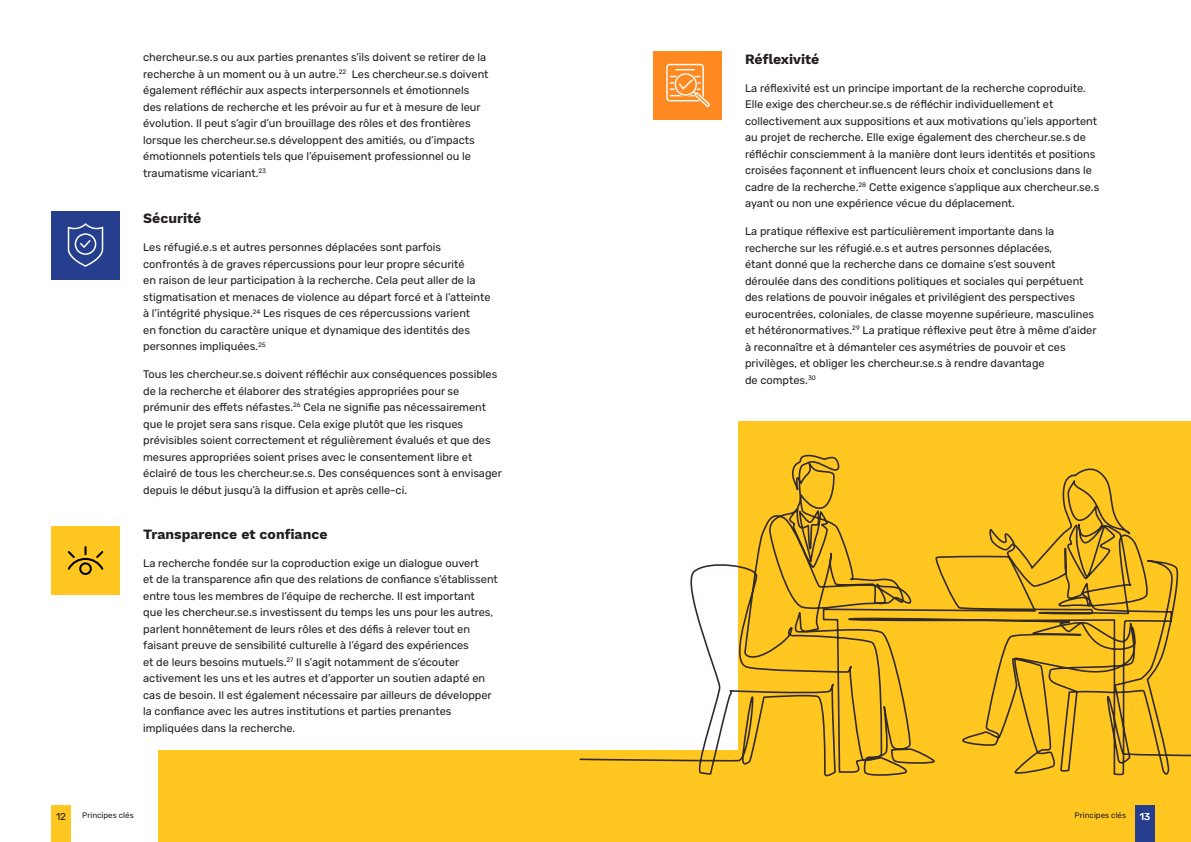
<style>
.page{position:relative;width:1191px;height:842px;background:#fff}
.page>*{position:absolute;margin:0;border:0;box-sizing:border-box;transform-origin:0 0}
.Body_Heading{font:700 14px "Work Sans";color:#231f20}
.Body_Copy{font:300 11px/16.5px "Rubik";color:#231f20}
.t1{font:300 10px "Rubik";color:#231f20}
.t2{font:300 10px "Rubik";color:#fff}
.Body_Copy-2{font:300 8px "Rubik";color:#231f20}
</style>
<div class="page">
<div style="left:51px;top:805px;width:20px;height:37px;background:#ffc71f"></div>
<div style="left:158px;top:751px;width:580px;height:91px;background:#ffc71f"></div>
<div style="left:51px;top:211px;width:69px;height:68px;background:#253f8e"></div>
<div style="left:51px;top:526px;width:69px;height:69px;background:#ffc71f"></div>
<svg style="left:68px;top:223px;width:35px;height:44px"></svg>
<svg style="left:68px;top:546px;width:35px;height:29px"></svg>
<div style="left:653px;top:51px;width:69px;height:69px;background:#ff8921"></div>
<div style="left:738px;top:421px;width:453px;height:421px;background:#ffc71f"></div>
<svg style="left:666px;top:64px;width:44px;height:43px"></svg>
<div style="left:1135px;top:805px;width:20px;height:37px;background:#253f8e"></div>
<svg style="left:578px;top:454px;width:613px;height:323px"></svg>
<p class="Body_Copy" style="left:143px;top:50px;width:347px">chercheur.se.s ou aux parties prenantes s’ils doivent se retirer de la recherche à un moment ou à un autre.<sup>22</sup> Les chercheur.se.s doivent également réfléchir aux aspects interpersonnels et émotionnels des relations de recherche et les prévoir au fur et à mesure de leur évolution. Il peut s’agir d’un brouillage des rôles et des frontières lorsque les chercheur.se.s développent des amitiés, ou d’impacts émotionnels potentiels tels que l’épuisement professionnel ou le traumatisme vicariant.<sup>23</sup></p>
<p class="Body_Heading" style="left:143px;top:210px;width:60px">Sécurité</p>
<p class="Body_Copy" style="left:143px;top:240px;width:349px">Les réfugié.e.s et autres personnes déplacées sont parfois confrontés à de graves répercussions pour leur propre sécurité<br>en raison de leur participation à la recherche. Cela peut aller de la stigmatisation et menaces de violence au départ forcé et à l’atteinte à l’intégrité physique.<sup>24</sup> Les risques de ces répercussions varient<br>en fonction du caractère unique et dynamique des identités des personnes impliquées.<sup>25</sup></p>
<p class="Body_Copy" style="left:143px;top:366px;width:360px">Tous les chercheur.se.s doivent réfléchir aux conséquences possibles de la recherche et élaborer des stratégies appropriées pour se prémunir des effets néfastes.<sup>26</sup> Cela ne signifie pas nécessairement que le projet sera sans risque. Cela exige plutôt que les risques prévisibles soient correctement et régulièrement évalués et que des mesures appropriées soient prises avec le consentement libre et éclairé de tous les chercheur.se.s. Des conséquences sont à envisager depuis le début jusqu’à la diffusion et après celle-ci.</p>
<p class="Body_Heading" style="left:143px;top:526px;width:186px">Transparence et confiance</p>
<p class="Body_Copy" style="left:143px;top:555px;width:356px">La recherche fondée sur la coproduction exige un dialogue ouvert<br>et de la transparence afin que des relations de confiance s’établissent entre tous les membres de l’équipe de recherche. Il est important<br>que les chercheur.se.s investissent du temps les uns pour les autres, parlent honnêtement de leurs rôles et des défis à relever tout en faisant preuve de sensibilité culturelle à l’égard des expériences<br>et de leurs besoins mutuels.<sup>27</sup> Il s’agit notamment de s’écouter activement les uns et les autres et d’apporter un soutien adapté en cas de besoin. Il est également nécessaire par ailleurs de développer la confiance avec les autres institutions et parties prenantes impliquées dans la recherche.</p>
<p class="t1" style="left:56px;top:809px;width:12px">12</p>
<p class="Body_Copy-2" style="left:82px;top:809px;width:53px">Principes clés</p>
<p class="Body_Heading" style="left:745px;top:51px;width:76px">Réflexivité</p>
<p class="Body_Copy" style="left:745px;top:80px;width:356px">La réflexivité est un principe important de la recherche coproduite.<br>Elle exige des chercheur.se.s de réfléchir individuellement et collectivement aux suppositions et aux motivations qu’iels apportent au projet de recherche. Elle exige également des chercheur.se.s de réfléchir consciemment à la manière dont leurs identités et positions croisées façonnent et influencent leurs choix et conclusions dans le cadre de la recherche.<sup>28</sup> Cette exigence s’applique aux chercheur.se.s ayant ou non une expérience vécue du déplacement.</p>
<p class="Body_Copy" style="left:745px;top:223px;width:353px">La pratique réflexive est particulièrement importante dans la recherche sur les réfugié.e.s et autres personnes déplacées,<br>étant donné que la recherche dans ce domaine s’est souvent déroulée dans des conditions politiques et sociales qui perpétuent des relations de pouvoir inégales et privilégient des perspectives eurocentrées, coloniales, de classe moyenne supérieure, masculines et hétéronormatives.<sup>29</sup> La pratique réflexive peut être à même d’aider à reconnaître et à démanteler ces asymétries de pouvoir et ces privilèges, et obliger les chercheur.se.s à rendre davantage<br>de comptes.<sup>30</sup></p>
<p class="Body_Copy-2" style="left:1074px;top:809px;width:53px">Principes clés</p>
<p class="t2" style="left:1139px;top:809px;width:12px">13</p>
</div>
